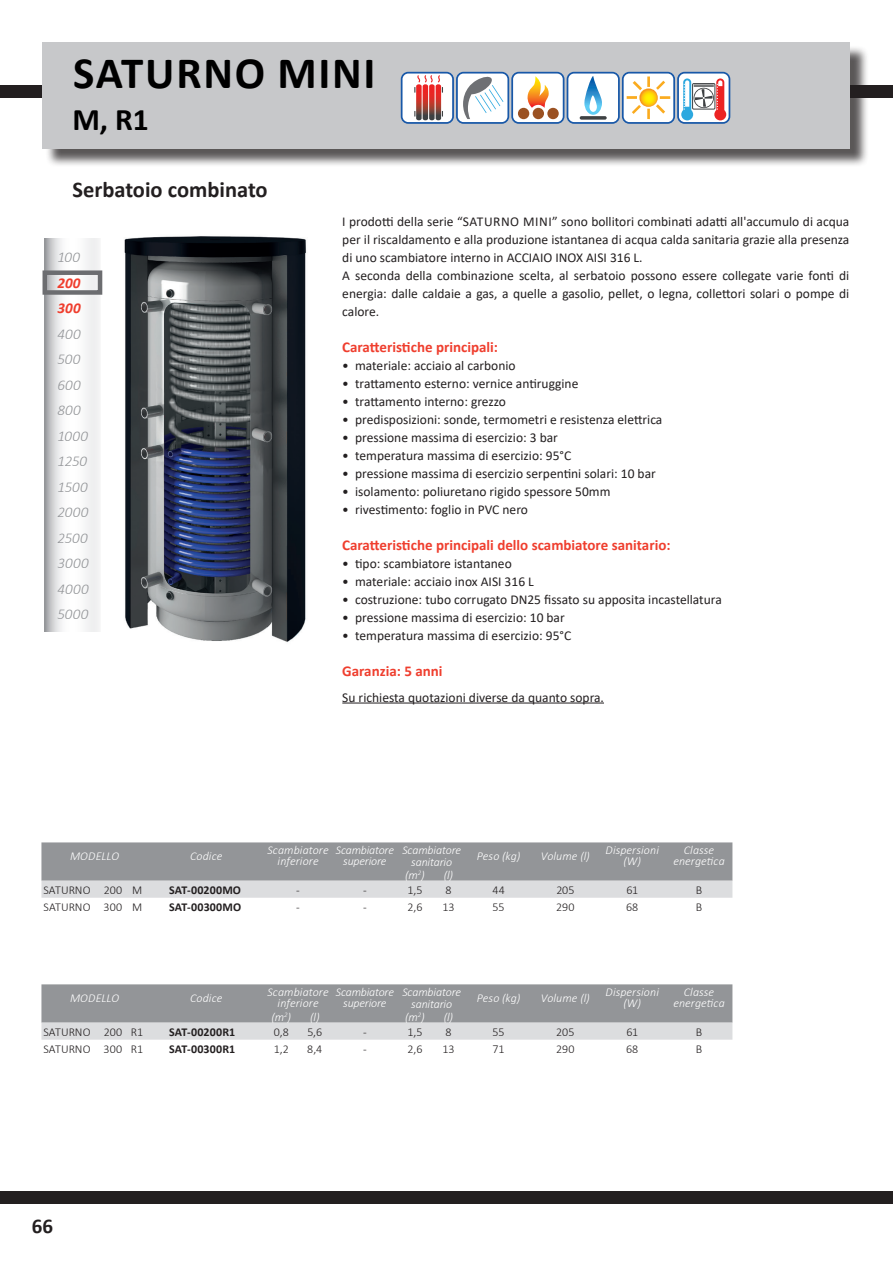
<style>
.page{position:relative;width:893px;height:1263px;background:#fff}
.page>*{position:absolute;margin:0;border:0;box-sizing:border-box;transform-origin:0 0}
.t1{font:700 45px "Calibri";letter-spacing:.04em;color:#000}
.t2{font:700 31.5px "Calibri";color:#000}
.t3{font:700 22.5px "Calibri";color:#231f20}
.t4{font:700 21px "Calibri";color:#231f20}
.t5{font:700 15px "Calibri";color:#ef3e2e}
.t6{font:italic 300 15px/25.5px "Calibri";letter-spacing:.015em;color:#939598}
.t7{font:italic 700 15px/25.5px "Calibri";letter-spacing:.01em;color:#ef3e2e}
.t8{font:13.5px/18px "Calibri";color:#231f20}
.t9{font:italic 300 12px/10.5px "Calibri";letter-spacing:.005em;color:#fff;text-align:center}
.t10{font:300 12px "Calibri";color:#231f20}
.t11{font:700 12px "Calibri";letter-spacing:.005em;color:#231f20}
.t12{font:italic 300 12px/10.5px "Calibri";letter-spacing:-.015em;color:#fff;text-align:center}
</style>
<div class="page">
<div style="left:0;top:1191px;width:893px;height:12px;background:#231f20"></div>
<div style="left:0;top:85px;width:893px;height:13px;background:#231f20"></div>
<div style="left:45px;top:45px;width:824px;height:122px;background:#231f20;opacity:.75"></div>
<div style="left:43px;top:43px;width:807px;height:106px;background:#c7c8ca"></div>
<svg style="left:45px;top:238px;width:54px;height:393px"></svg>
<div style="left:43px;top:270px;width:59px;height:25px;border:4px solid #6c6d70"></div>
<img style="left:124px;top:236px;width:183px;height:406px">
<svg style="left:401px;top:72px;width:329px;height:52px;background:#ccc8cc"></svg>
<hr style="left:342px;top:703px;width:262px;height:1px;background:#231f20">
<svg style="left:41px;top:984px;width:691px;height:56px;background:#abacaf"></svg>
<svg style="left:41px;top:842px;width:691px;height:56px;background:#aaacaf"></svg>
<h1 class="t1" style="left:73px;top:41px;width:304px">SATURNO MINI</h1>
<h2 class="t2" style="left:72px;top:97px;width:78px">M, R1</h2>
<h3 class="t3" style="left:72px;top:174px;width:197px">Serbatoio combinato</h3>
<p class="t6" style="left:58px;top:244px;width:24px">100</p>
<p class="t7" style="left:58px;top:269px;width:25px">200<br>300</p>
<p class="t6" style="left:58px;top:321px;width:33px">400<br>500<br>600<br>800<br>1000<br>1250<br>1500<br>2000<br>2500<br>3000<br>4000<br>5000</p>
<p class="t8" style="left:342px;top:212px;width:509px">I prodotti della serie “SATURNO MINI” sono bollitori combinati adatti all'accumulo di acqua per il riscaldamento e alla produzione istantanea di acqua calda sanitaria grazie alla presenza di uno scambiatore interno in ACCIAIO INOX AISI 316 L.<br>A seconda della combinazione scelta, al serbatoio possono essere collegate varie fonti di energia: dalle caldaie a gas, a quelle a gasolio, pellet, o legna, collettori solari o pompe di calore.</p>
<p class="t5" style="left:342px;top:336px;width:157px">Caratteristiche principali:</p>
<p class="t8" style="left:342px;top:356px;width:175px">• materiale: acciaio al carbonio</p>
<p class="t8" style="left:342px;top:374px;width:238px">• trattamento esterno: vernice antiruggine</p>
<p class="t8" style="left:342px;top:392px;width:165px">• trattamento interno: grezzo</p>
<p class="t8" style="left:342px;top:410px;width:322px">• predisposizioni: sonde, termometri e resistenza elettrica</p>
<p class="t8" style="left:342px;top:428px;width:217px">• pressione massima di esercizio: 3 bar</p>
<p class="t8" style="left:342px;top:446px;width:230px">• temperatura massima di esercizio: 95°C</p>
<p class="t8" style="left:342px;top:464px;width:315px">• pressione massima di esercizio serpentini solari: 10 bar</p>
<p class="t8" style="left:342px;top:482px;width:270px">• isolamento: poliuretano rigido spessore 50mm</p>
<p class="t8" style="left:342px;top:500px;width:187px">• rivestimento: foglio in PVC nero</p>
<p class="t5" style="left:342px;top:534px;width:330px">Caratteristiche principali dello scambiatore sanitario:</p>
<p class="t8" style="left:342px;top:554px;width:171px">• tipo: scambiatore istantaneo</p>
<p class="t8" style="left:342px;top:572px;width:193px">• materiale: acciaio inox AISI 316 L</p>
<p class="t8" style="left:342px;top:590px;width:381px">• costruzione: tubo corrugato DN25 fissato su apposita incastellatura</p>
<p class="t8" style="left:342px;top:608px;width:224px">• pressione massima di esercizio: 10 bar</p>
<p class="t8" style="left:342px;top:626px;width:230px">• temperatura massima di esercizio: 95°C</p>
<p class="t5" style="left:342px;top:660px;width:102px">Garanzia: 5 anni</p>
<p class="t8" style="left:342px;top:688px;width:263px">Su richiesta quotazioni diverse da quanto sopra.</p>
<p class="t9" style="left:70px;top:850px;width:51px">MODELLO</p>
<p class="t9" style="left:190px;top:850px;width:34px">Codice</p>
<p class="t9" style="left:267px;top:845px;width:63px">Scambiatore inferiore</p>
<p class="t12" style="left:336px;top:845px;width:60px">Scambiatore superiore</p>
<p class="t9" style="left:402px;top:844px;width:60px;line-height:12px">Scambiatore sanitario</p>
<p class="t9" style="left:477px;top:850px;width:45px">Peso (kg)</p>
<p class="t9" style="left:541px;top:850px;width:50px">Volume (l)</p>
<p class="t9" style="left:605px;top:845px;width:55px">Dispersioni (W)</p>
<p class="t9" style="left:673px;top:845px;width:53px">Classe energetica</p>
<p class="t9" style="left:405px;top:869px;width:49px">(m<sup>2</sup>) (l)</p>
<p class="t10" style="left:43px;top:882px;width:100px">SATURNO 200 M</p>
<p class="t11" style="left:169px;top:881px;width:73px">SAT-00200MO</p>
<p class="t10" style="left:296px;top:882px;width:5px">-</p>
<p class="t10" style="left:363px;top:882px;width:5px">-</p>
<p class="t10" style="left:407px;top:882px;width:17px">1,5</p>
<p class="t10" style="left:445px;top:882px;width:8px">8</p>
<p class="t10" style="left:492px;top:882px;width:14px">44</p>
<p class="t10" style="left:556px;top:882px;width:20px">205</p>
<p class="t10" style="left:626px;top:882px;width:13px">61</p>
<p class="t10" style="left:696px;top:882px;width:8px">B</p>
<p class="t10" style="left:43px;top:899px;width:100px">SATURNO 300 M</p>
<p class="t11" style="left:169px;top:898px;width:74px">SAT-00300MO</p>
<p class="t10" style="left:296px;top:899px;width:5px">-</p>
<p class="t10" style="left:363px;top:899px;width:5px">-</p>
<p class="t10" style="left:408px;top:899px;width:16px">2,6</p>
<p class="t10" style="left:442px;top:899px;width:14px">13</p>
<p class="t10" style="left:493px;top:899px;width:14px">55</p>
<p class="t10" style="left:556px;top:899px;width:20px">290</p>
<p class="t10" style="left:626px;top:899px;width:14px">68</p>
<p class="t10" style="left:696px;top:899px;width:8px">B</p>
<p class="t9" style="left:70px;top:992px;width:51px">MODELLO</p>
<p class="t9" style="left:190px;top:992px;width:34px">Codice</p>
<p class="t9" style="left:267px;top:987px;width:63px">Scambiatore inferiore</p>
<p class="t12" style="left:336px;top:987px;width:60px">Scambiatore superiore</p>
<p class="t9" style="left:402px;top:985px;width:60px;line-height:12px">Scambiatore sanitario</p>
<p class="t9" style="left:477px;top:992px;width:45px">Peso (kg)</p>
<p class="t9" style="left:541px;top:992px;width:50px">Volume (l)</p>
<p class="t9" style="left:605px;top:987px;width:55px">Dispersioni (W)</p>
<p class="t9" style="left:673px;top:987px;width:53px">Classe energetica</p>
<p class="t9" style="left:272px;top:1011px;width:49px">(m<sup>2</sup>) (l)</p>
<p class="t9" style="left:405px;top:1011px;width:49px">(m<sup>2</sup>) (l)</p>
<p class="t10" style="left:43px;top:1024px;width:101px">SATURNO 200 R1</p>
<p class="t11" style="left:169px;top:1023px;width:68px">SAT-00200R1</p>
<p class="t10" style="left:274px;top:1024px;width:17px">0,8</p>
<p class="t10" style="left:307px;top:1024px;width:16px">5,6</p>
<p class="t10" style="left:363px;top:1024px;width:5px">-</p>
<p class="t10" style="left:407px;top:1024px;width:17px">1,5</p>
<p class="t10" style="left:445px;top:1024px;width:8px">8</p>
<p class="t10" style="left:493px;top:1024px;width:14px">55</p>
<p class="t10" style="left:556px;top:1024px;width:20px">205</p>
<p class="t10" style="left:626px;top:1024px;width:13px">61</p>
<p class="t10" style="left:696px;top:1024px;width:8px">B</p>
<p class="t10" style="left:43px;top:1041px;width:101px">SATURNO 300 R1</p>
<p class="t11" style="left:169px;top:1040px;width:68px">SAT-00300R1</p>
<p class="t10" style="left:274px;top:1041px;width:17px">1,2</p>
<p class="t10" style="left:307px;top:1041px;width:17px">8,4</p>
<p class="t10" style="left:363px;top:1041px;width:5px">-</p>
<p class="t10" style="left:408px;top:1041px;width:16px">2,6</p>
<p class="t10" style="left:442px;top:1041px;width:14px">13</p>
<p class="t10" style="left:493px;top:1041px;width:13px">71</p>
<p class="t10" style="left:556px;top:1041px;width:20px">290</p>
<p class="t10" style="left:626px;top:1041px;width:14px">68</p>
<p class="t10" style="left:696px;top:1041px;width:8px">B</p>
<h3 class="t4" style="left:32px;top:1211px;width:23px">66</h3>
</div>
